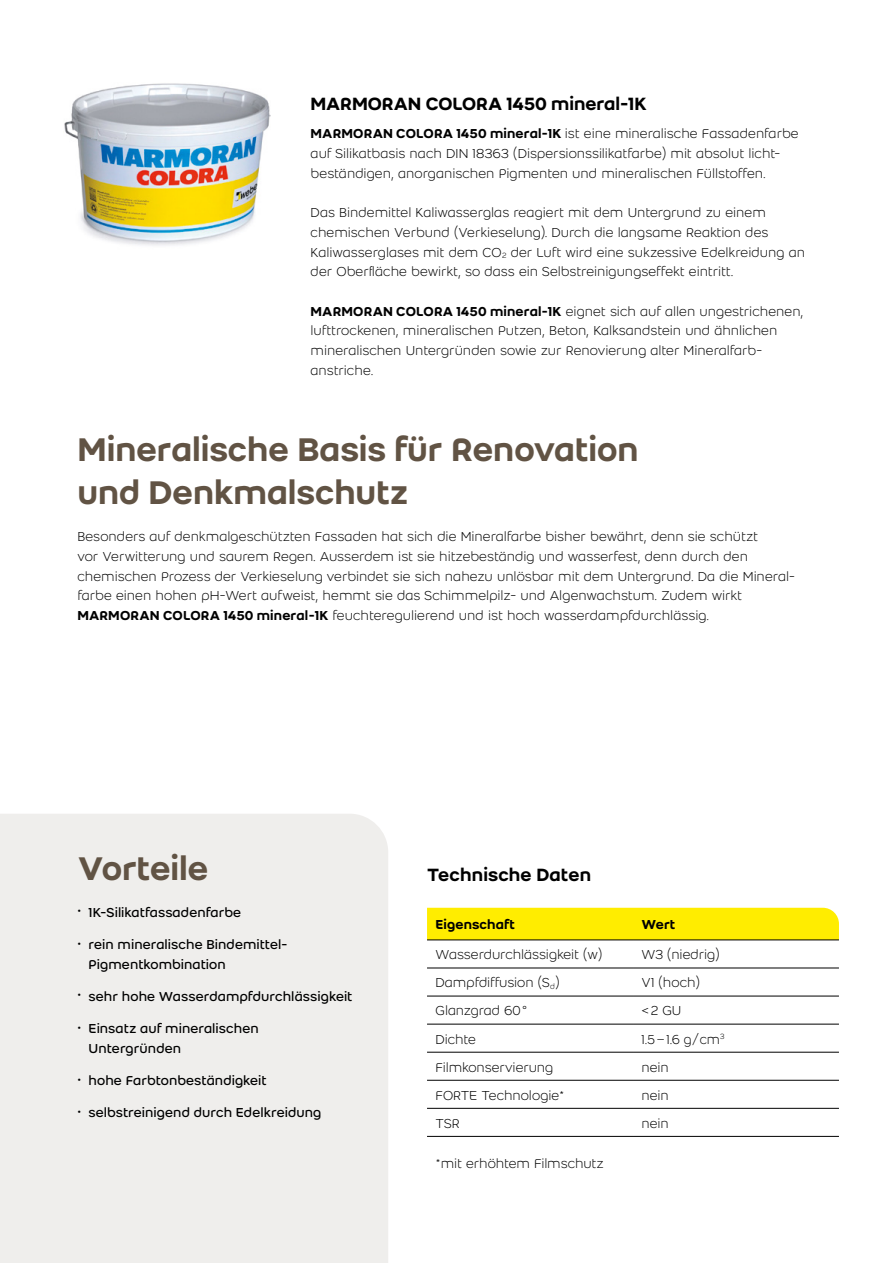
<style>
.page{position:relative;width:893px;height:1263px;background:#fff}
.page>*{position:absolute;margin:0;border:0;box-sizing:border-box;transform-origin:0 0}
.Grundtext{font:500 36px/43.2px "Weber";letter-spacing:-.005em;color:#615344}
.Grundtext-2{font:500 19.5px "Weber";color:#000}
.Grundtext-3{font:300 14.25px/19.8px "Weber";letter-spacing:-.005em;color:#000}
.Grundtext-4{font:14.25px/19.5px "Weber";color:#000}
.Tabelle_2{font:300 14.25px "Weber";letter-spacing:-.01em;color:#000}
.Tabelle_2-2{font:500 14.25px "Weber";color:#000}
.s1{font-weight:500}
.s2{font-weight:300}
</style>
<div class="page">
<div style="left:427px;top:908px;width:412px;height:32px;background:#ffed00"></div>
<hr style="left:427px;top:968px;width:206px;height:1px;background:#000">
<hr style="left:633px;top:968px;width:206px;height:1px;background:#000">
<hr style="left:427px;top:996px;width:206px;height:1px;background:#000">
<hr style="left:633px;top:996px;width:206px;height:1px;background:#000">
<hr style="left:427px;top:1024px;width:206px;height:1px;background:#000">
<hr style="left:633px;top:1024px;width:206px;height:1px;background:#000">
<hr style="left:427px;top:1052px;width:206px;height:1px;background:#000">
<hr style="left:633px;top:1052px;width:206px;height:1px;background:#000">
<hr style="left:427px;top:1080px;width:206px;height:1px;background:#000">
<hr style="left:633px;top:1080px;width:206px;height:1px;background:#000">
<hr style="left:427px;top:1108px;width:206px;height:1px;background:#000">
<hr style="left:633px;top:1108px;width:206px;height:1px;background:#000">
<hr style="left:427px;top:1136px;width:206px;height:1px;background:#000">
<hr style="left:633px;top:1136px;width:206px;height:1px;background:#000">
<hr style="left:427px;top:940px;width:206px;height:1px;background:#000">
<hr style="left:633px;top:940px;width:206px;height:1px;background:#000">
<div style="left:0;top:814px;width:388px;height:449px;background:#efeeec"></div>
<img style="left:64px;top:83px;width:207px;height:163px">
<p class="Grundtext-2" style="left:311px;top:89px;width:338px">MARMORAN COLORA 1450 mineral-1K</p>
<p class="Grundtext-3" style="left:311px;top:123px;width:490px"><span class="s1">MARMORAN COLORA 1450 mineral-1K</span> ist eine mineralische Fassadenfarbe auf Silikatbasis nach DIN 18363 (Dispersionssilikatfarbe) mit absolut licht&shy;beständigen, anorganischen Pigmenten und mineralischen Füllstoffen.</p>
<p class="Grundtext-3" style="left:311px;top:202px;width:496px">Das Bindemittel Kaliwasserglas reagiert mit dem Untergrund zu einem chemischen Verbund (Verkieselung). Durch die langsame Reaktion des Kaliwasserglases mit dem CO<sub>2</sub> der Luft wird eine sukzessive Edelkreidung an der Oberfläche bewirkt, so dass ein Selbstreinigungseffekt eintritt.</p>
<p class="Grundtext-3" style="left:311px;top:301px;width:494px"><span class="s1">MARMORAN COLORA 1450 mineral-1K</span> eignet sich auf allen ungestrichenen, lufttrockenen, mineralischen Putzen, Beton, Kalksandstein und ähnlichen mineralischen Untergründen sowie zur Renovierung alter Mineralfarb&shy;anstriche.</p>
<p class="Grundtext" style="left:77px;top:427px;width:563px">Mineralische Basis für Renovation und Denkmalschutz</p>
<p class="Grundtext-3" style="left:77px;top:526px;width:719px">Besonders auf denkmalgeschützten Fassaden hat sich die Mineralfarbe bisher bewährt, denn sie schützt<br>vor Verwitterung und saurem Regen. Ausserdem ist sie hitzebeständig und wasserfest, denn durch den chemischen Prozess der Verkieselung verbindet sie sich nahezu unlösbar mit dem Untergrund. Da die Mineral&shy;farbe einen hohen pH-Wert aufweist, hemmt sie das Schimmelpilz- und Algenwachstum. Zudem wirkt <span class="s1">MARMORAN COLORA 1450 mineral-1K</span> feuchteregulierend und ist hoch wasserdampfdurchlässig.</p>
<p class="Grundtext" style="left:78px;top:847px;width:132px">Vorteile</p>
<p class="Grundtext-4" style="left:78px;top:902px;width:165px"><span class="s2">•</span> 1K-Silikatfassadenfarbe</p>
<p class="Grundtext-4" style="left:89px;top:935px;width:201px;text-indent:-11px"><span class="s2">•</span> rein mineralische Bindemittel-<br>Pigmentkombination</p>
<p class="Grundtext-4" style="left:78px;top:986px;width:276px"><span class="s2">•</span> sehr hohe Wasserdampfdurchlässigkeit</p>
<p class="Grundtext-4" style="left:89px;top:1019px;width:172px;text-indent:-11px"><span class="s2">•</span> Einsatz auf mineralischen<br>Untergründen</p>
<p class="Grundtext-4" style="left:78px;top:1070px;width:191px"><span class="s2">•</span> hohe Farbtonbeständigkeit</p>
<p class="Grundtext-4" style="left:78px;top:1103px;width:245px"><span class="s2">•</span> selbstreinigend durch Edelkreidung</p>
<p class="Grundtext-2" style="left:427px;top:860px;width:166px">Technische Daten</p>
<p class="Tabelle_2-2" style="left:436px;top:914px;width:81px">Eigenschaft</p>
<p class="Tabelle_2-2" style="left:641px;top:914px;width:35px">Wert</p>
<p class="Tabelle_2" style="left:436px;top:945px;width:168px">Wasserdurchlässigkeit (w)</p>
<p class="Tabelle_2" style="left:641px;top:945px;width:79px">W3 (niedrig)</p>
<p class="Grundtext-3" style="left:436px;top:972px;width:126px">Dampfdiffusion (S<sub>d</sub>)</p>
<p class="Grundtext-3" style="left:641px;top:972px;width:60px">V1 (hoch)</p>
<p class="Tabelle_2" style="left:436px;top:1001px;width:93px">Glanzgrad 60°</p>
<p class="Tabelle_2" style="left:641px;top:1001px;width:41px">&lt;2 GU</p>
<p class="Grundtext-3" style="left:436px;top:1029px;width:42px">Dichte</p>
<p class="Tabelle_2" style="left:641px;top:1029px;width:84px">1.5–1.6 g/cm<sup>3</sup></p>
<p class="Grundtext-3" style="left:436px;top:1057px;width:119px">Filmkonservierung</p>
<p class="Tabelle_2" style="left:641px;top:1057px;width:29px">nein</p>
<p class="Grundtext-3" style="left:436px;top:1085px;width:130px">FORTE Technologie*</p>
<p class="Tabelle_2" style="left:641px;top:1085px;width:29px">nein</p>
<p class="Grundtext-3" style="left:436px;top:1113px;width:26px">TSR</p>
<p class="Tabelle_2" style="left:641px;top:1113px;width:29px">nein</p>
<p class="Grundtext-3" style="left:436px;top:1153px;width:169px">*mit erhöhtem Filmschutz</p>
</div>
